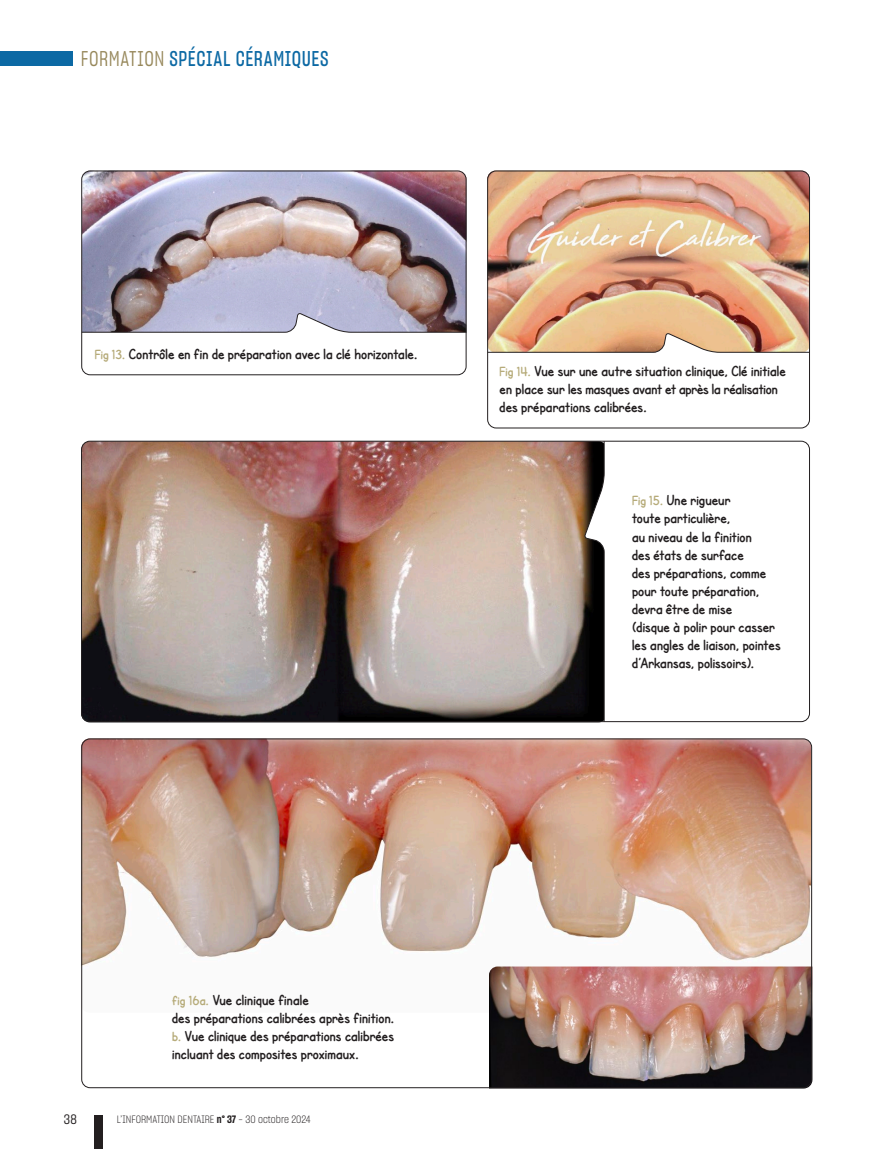
<style>
.page{position:relative;width:893px;height:1149px;background:#fff}
.page>*{position:absolute;margin:0;border:0;box-sizing:border-box;transform-origin:0 0}
.t1{font:21px "Sharp Grotesk Medium 15";letter-spacing:.03em;color:#0c69a4;scale:.9 1}
._2022-ID-Legende{font:700 15px/18px "SF Cartoonist Hand";letter-spacing:.005em;color:#231f20}
.t2{font:13.5px "Sharp Grotesk Book 15";color:#231f20}
.t3{font:10.5px "Sharp Grotesk Light 15";color:#231f20}
.s1{font-family:"Sharp Grotesk Book 15";color:#97885b}
.s2{font-size:13.5px;color:#b6ab79}
.s3{font-family:"Sharp Grotesk Semi Bold 15"}
</style>
<div class="page">
<div style="left:0;top:51px;width:72px;height:15px;background:#0c69a4"></div>
<div style="left:94px;top:1114px;width:8px;height:34px;background:#231f20"></div>
<img style="left:83px;top:170px;width:383px;height:142px">
<img style="left:489px;top:172px;width:321px;height:160px">
<img style="left:81px;top:442px;width:526px;height:280px">
<img style="left:81px;top:739px;width:730px;height:227px">
<img style="left:489px;top:966px;width:323px;height:122px">
<svg style="left:82px;top:312px;width:384px;height:62px"></svg>
<div style="left:81px;top:170px;width:385px;height:205px;border:1px solid #231f20;border-radius:9px"></div>
<svg style="left:488px;top:332px;width:321px;height:96px"></svg>
<div style="left:487px;top:170px;width:323px;height:258px;border:1px solid #231f20;border-radius:9px"></div>
<svg style="left:584px;top:442px;width:225px;height:279px"></svg>
<h1 class="t1" style="left:81px;top:44px;width:277px"><span class="s1">FORMATION</span> SPÉCIAL CÉRAMIQUES</h1>
<p class="_2022-ID-Legende" style="left:95px;top:344px;width:325px"><span class="s2">Fig 13.</span> Contrôle en fin de préparation avec la clé horizontale.</p>
<p class="_2022-ID-Legende" style="left:500px;top:361px;width:288px"><span class="s2">Fig 14.</span> Vue sur une autre situation clinique, Clé initiale en place sur les masques avant et après la réalisation des préparations calibrées.</p>
<p class="_2022-ID-Legende" style="left:632px;top:491px;width:150px"><span class="s2">Fig 15.</span> Une rigueur<br>toute particulière,<br>au niveau de la finition<br>des états de surface<br>des préparations, comme pour toute préparation, devra être de mise<br>(disque à polir pour casser les angles de liaison, pointes d’Arkansas, polissoirs).</p>
<p class="_2022-ID-Legende" style="left:172px;top:990px;width:224px"><span class="s2">fig 16a.</span> Vue clinique finale<br>des préparations calibrées après finition.</p>
<p class="_2022-ID-Legende" style="left:172px;top:1026px;width:223px"><span class="s2">b.</span> Vue clinique des préparations calibrées incluant des composites proximaux.</p>
<p class="t2" style="left:64px;top:1109px;width:15px">38</p>
<p class="t3" style="left:117px;top:1111px;width:195px">L’INFORMATION DENTAIRE <span class="s3">n° 37</span> - 30 octobre 2024</p>
</div>
